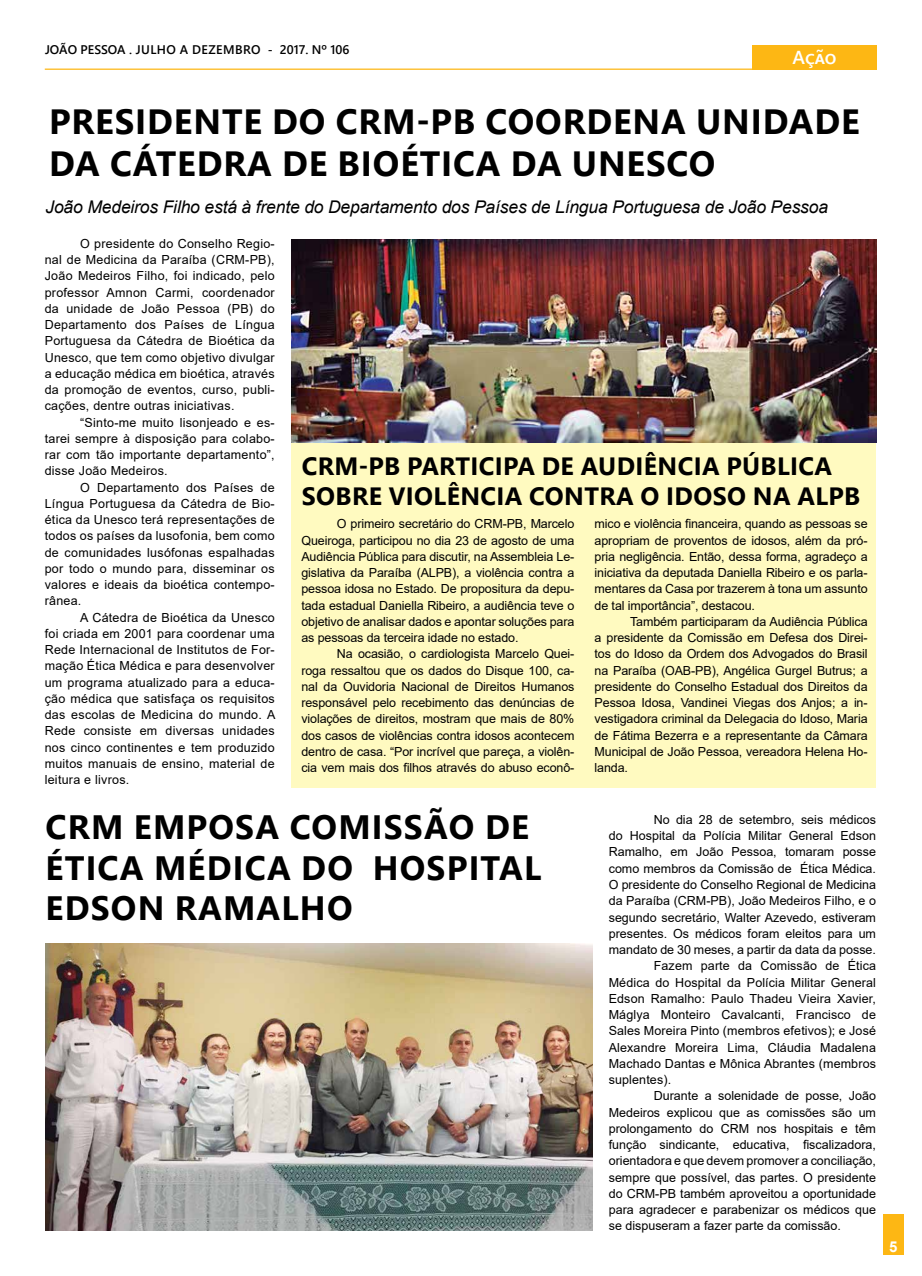
<style>
.page{position:relative;width:922px;height:1276px;background:#fff}
.page>*{position:absolute;margin:0;border:0;box-sizing:border-box;transform-origin:0 0}
.t1{font:700 35px "Segoe UI";letter-spacing:.025em;color:#000}
.t2{font:700 33.75px "Segoe UI";letter-spacing:.035em;color:#000}
.t3{font:700 25px "Segoe UI";letter-spacing:.015em;color:#000}
.t4{font:600 18.75px "Segoe UI";color:#fff}
.t5{font:italic 17.5px "Arial";letter-spacing:-.01em;color:#000}
.t6{font:700 15px "Arial";color:#fff}
.t7{font:12.5px/16.2px "Arial";color:#000;text-align:justify}
.t8{font:600 12.5px "Segoe UI";color:#000}
</style>
<div class="page">
<div style="left:291px;top:239px;width:585px;height:548px;background:#fffac0"></div>
<div style="left:751px;top:45px;width:125px;height:25px;background:#fdb714"></div>
<hr style="left:45px;top:69px;width:822px;height:1px;background:#fdb714">
<div style="left:882px;top:1214px;width:21px;height:41px;background:#fdb714"></div>
<img style="left:291px;top:239px;width:585px;height:204px">
<img style="left:45px;top:943px;width:547px;height:288px">
<p class="t8" style="left:45px;top:38px;width:306px">JOÃO PESSOA . JULHO a DEZEMBRO - 2017. Nº 106</p>
<h3 class="t4" style="left:792px;top:39px;width:45px">Ação</h3>
<h1 class="t1" style="left:49px;top:89px;width:45px">PRESIDENTE</h1>
<h1 class="t1" style="left:272px;top:89px;width:239px">DO CRM-PB COORDENA</h1>
<h1 class="t1" style="left:695px;top:89px;width:24px">UNIDADE</h1>
<h1 class="t1" style="left:49px;top:131px;width:131px">DA CÁTEDRA</h1>
<h1 class="t1" style="left:282px;top:131px;width:100px">DE BIOÉTICA</h1>
<h1 class="t1" style="left:510px;top:131px;width:111px">DA UNESCO</h1>
<h3 class="t5" style="left:45px;top:195px;width:784px">João Medeiros Filho está à frente do Departamento dos Países de Língua Portuguesa de João Pessoa</h3>
<p class="t7" style="left:45px;top:235px;width:231px;text-indent:35px">O presidente do Conselho Regio&shy;nal de Medicina da Paraíba (CRM-PB), João Medeiros Filho, foi indicado, pelo professor Amnon Carmi, coordenador da unidade de João Pessoa (PB) do Departamento dos Países de Língua Portuguesa da Cátedra de Bioética da Unesco, que tem como objetivo divulgar a educação médica em bioética, através da promoção de eventos, curso, publi&shy;cações, dentre outras iniciativas.</p>
<p class="t7" style="left:45px;top:414px;width:231px;text-indent:35px">“Sinto-me muito lisonjeado e es&shy;tarei sempre à disposição para colabo&shy;rar com tão importante departamento”, disse João Medeiros.</p>
<p class="t7" style="left:45px;top:479px;width:231px;text-indent:35px">O Departamento dos Países de Língua Portuguesa da Cátedra de Bio&shy;ética da Unesco terá representações de todos os países da lusofonia, bem como de comunidades lusófonas espalhadas por todo o mundo para, disseminar os valores e ideais da bioética contempo&shy;rânea.</p>
<p class="t7" style="left:45px;top:609px;width:232px;text-indent:35px">A Cátedra de Bioética da Unesco foi criada em 2001 para coordenar uma Rede Internacional de Institutos de For&shy;mação Ética Médica e para desenvolver um programa atualizado para a educa&shy;ção médica que satisfaça os requisitos das escolas de Medicina do mundo. A Rede consiste em diversas unidades nos cinco continentes e tem produzido muitos manuais de ensino, material de leitura e livros.</p>
<h3 class="t3" style="left:302px;top:443px;width:121px">CRM-PB PARTICIPA</h3>
<h3 class="t3" style="left:541px;top:443px;width:72px">DE AUDI</h3>
<h3 class="t3" style="left:643px;top:443px;width:30px">ÊNCIA</h3>
<h3 class="t3" style="left:726px;top:443px;width:78px">PÚBLICA</h3>
<h3 class="t3" style="left:302px;top:473px;width:17px">SOBRE</h3>
<h3 class="t3" style="left:389px;top:473px;width:88px">VIOLÊNCIA</h3>
<h3 class="t3" style="left:529px;top:473px;width:19px">CONTRA</h3>
<h3 class="t3" style="left:640px;top:473px;width:43px">O IDOSO</h3>
<h3 class="t3" style="left:752px;top:473px;width:109px">NA ALPB</h3>
<p class="t7" style="left:301px;top:516px;width:274px;text-indent:35px">O primeiro secretário do CRM-PB, Marcelo Queiroga, participou no dia 23 de agosto de uma Audiência Pública para discutir, na Assembleia Le&shy;gislativa da Paraíba (ALPB), a violência contra a pessoa idosa no Estado. De propositura da depu&shy;tada estadual Daniella Ribeiro, a audiência teve o objetivo de analisar dados e apontar soluções para as pessoas da terceira idade no estado.</p>
<p class="t7" style="left:301px;top:646px;width:274px;text-indent:35px">Na ocasião, o cardiologista Marcelo Quei&shy;roga ressaltou que os dados do Disque 100, ca&shy;nal da Ouvidoria Nacional de Direitos Humanos responsável pelo recebimento das denúncias de violações de direitos, mostram que mais de 80% dos casos de violências contra idosos acontecem dentro de casa. “Por incrível que pareça, a violên&shy;cia vem mais dos filhos através do abuso econô-</p>
<p class="t7" style="left:594px;top:516px;width:274px">mico e violência financeira, quando as pessoas se apropriam de proventos de idosos, além da pró&shy;pria negligência. Então, dessa forma, agradeço a iniciativa da deputada Daniella Ribeiro e os parla&shy;mentares da Casa por trazerem à tona um assunto de tal importância”, destacou.</p>
<p class="t7" style="left:594px;top:613px;width:274px;text-indent:35px">Também participaram da Audiência Pública a presidente da Comissão em Defesa dos Direi&shy;tos do Idoso da Ordem dos Advogados do Brasil na Paraíba (OAB-PB), Angélica Gurgel Butrus; a presidente do Conselho Estadual dos Direitos da Pessoa Idosa, Vandinei Viegas dos Anjos; a in&shy;vestigadora criminal da Delegacia do Idoso, Maria de Fátima Bezerra e a representante da Câmara Municipal de João Pessoa, vereadora Helena Ho&shy;landa.</p>
<h2 class="t2" style="left:46px;top:795px;width:113px">CRM EMPOSA</h2>
<h2 class="t2" style="left:290px;top:795px;width:23px">COMISS</h2>
<h2 class="t2" style="left:424px;top:795px;width:83px">ÃO DE</h2>
<h2 class="t2" style="left:46px;top:836px;width:21px">ÉTICA</h2>
<h2 class="t2" style="left:154px;top:836px;width:24px">MÉDICA</h2>
<h2 class="t2" style="left:301px;top:836px;width:25px">DO</h2>
<h2 class="t2" style="left:373px;top:836px;width:49px">HOSPITA</h2>
<h2 class="t2" style="left:524px;top:836px;width:19px">L</h2>
<h2 class="t2" style="left:45px;top:876px;width:44px">EDSON</h2>
<h2 class="t2" style="left:175px;top:876px;width:52px">RAMA</h2>
<h2 class="t2" style="left:281px;top:876px;width:44px">LHO</h2>
<p class="t7" style="left:653px;top:811px;width:224px">No dia 28 de setembro, seis médicos</p>
<p class="t7" style="left:608px;top:827px;width:269px">do Hospital da Polícia Militar General Edson</p>
<p class="t7" style="left:608px;top:844px;width:269px">Ramalho, em João Pessoa, tomaram posse</p>
<p class="t7" style="left:608px;top:860px;width:269px">como membros da Comissão de Ética Médica.</p>
<p class="t7" style="left:608px;top:876px;width:269px">O presidente do Conselho Regional de Medicina</p>
<p class="t7" style="left:608px;top:892px;width:269px">da Paraíba (CRM-PB), João Medeiros Filho, e o</p>
<p class="t7" style="left:608px;top:909px;width:269px">segundo secretário, Walter Azevedo, estiveram</p>
<p class="t7" style="left:608px;top:925px;width:269px">presentes. Os médicos foram eleitos para um</p>
<p class="t7" style="left:608px;top:941px;width:269px">mandato de 30 meses, a partir da data da posse.</p>
<p class="t7" style="left:653px;top:957px;width:224px">Fazem parte da Comissão de Ética</p>
<p class="t7" style="left:608px;top:974px;width:269px">Médica do Hospital da Polícia Militar General</p>
<p class="t7" style="left:608px;top:990px;width:269px">Edson Ramalho: Paulo Thadeu Vieira Xavier,</p>
<p class="t7" style="left:608px;top:1006px;width:269px">Máglya Monteiro Cavalcanti, Francisco de</p>
<p class="t7" style="left:608px;top:1022px;width:269px">Sales Moreira Pinto (membros efetivos); e José</p>
<p class="t7" style="left:608px;top:1039px;width:269px">Alexandre Moreira Lima, Cláudia Madalena</p>
<p class="t7" style="left:608px;top:1055px;width:269px">Machado Dantas e Mônica Abrantes (membros</p>
<p class="t7" style="left:608px;top:1071px;width:64px">suplentes).</p>
<p class="t7" style="left:653px;top:1087px;width:224px">Durante a solenidade de posse, João</p>
<p class="t7" style="left:608px;top:1104px;width:269px">Medeiros explicou que as comissões são um</p>
<p class="t7" style="left:608px;top:1120px;width:269px">prolongamento do CRM nos hospitais e têm</p>
<p class="t7" style="left:608px;top:1136px;width:269px">função sindicante, educativa, fiscalizadora,</p>
<p class="t7" style="left:608px;top:1152px;width:269px">orientadora e que devem promover a conciliação,</p>
<p class="t7" style="left:608px;top:1169px;width:269px">sempre que possível, das partes. O presidente</p>
<p class="t7" style="left:608px;top:1185px;width:269px">do CRM-PB também aproveitou a oportunidade</p>
<p class="t7" style="left:608px;top:1201px;width:269px">para agradecer e parabenizar os médicos que</p>
<p class="t7" style="left:608px;top:1217px;width:234px">se dispuseram a fazer parte da comissão.</p>
<p class="t6" style="left:888px;top:1235px;width:10px">5</p>
</div>
